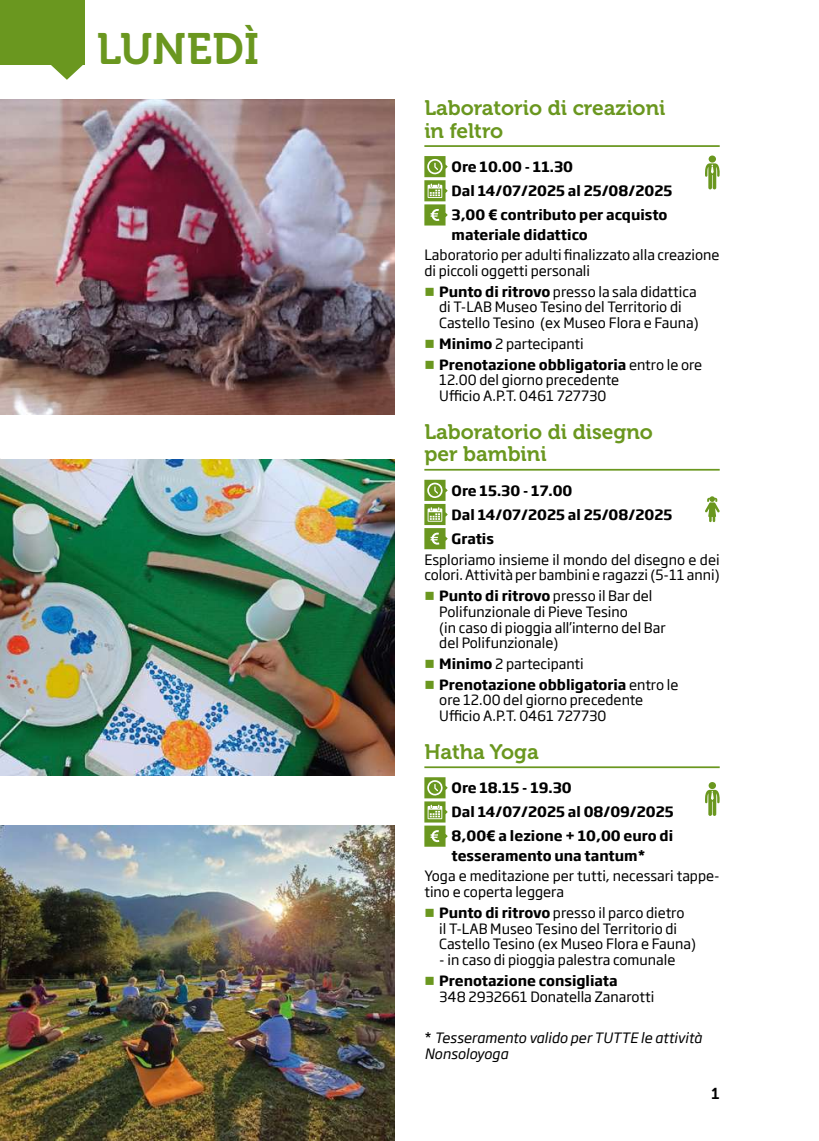
<style>
.page{position:relative;width:819px;height:1141px;background:#fff}
.page>*{position:absolute;margin:0;border:0;box-sizing:border-box;transform-origin:0 0}
.t1{font:43.75px "Museo 700";letter-spacing:.01em;color:#6a971f}
.t2{font:21px/22.8px "Museo 700";color:#6a971f}
.t3{font:15.75px "Museo 700";color:#000}
.t4{font:14px/15.8px "Soho Gothic Std";color:#000}
.t5{font:700 14px/24.2px "Soho Gothic Std";color:#000}
.t6{font:italic 14px/15.8px "Soho Gothic Std";color:#000}
.s1{color:#6a971f}
.s2{font-weight:700}
.s3{font-style:normal}
</style>
<div class="page">
<div style="left:0;top:0;width:85px;height:64px;background:#6a971f"></div>
<svg style="left:49px;top:64px;width:36px;height:16px"></svg>
<hr style="left:424px;top:145px;width:295px;height:2px;background:#6a971f">
<hr style="left:424px;top:469px;width:295px;height:2px;background:#6a971f">
<hr style="left:424px;top:766px;width:295px;height:2px;background:#6a971f">
<svg style="left:424px;top:156px;width:23px;height:70px"></svg>
<svg style="left:424px;top:480px;width:23px;height:69px"></svg>
<svg style="left:424px;top:777px;width:23px;height:70px"></svg>
<img style="left:0;top:459px;width:394px;height:316px">
<img style="left:0;top:825px;width:394px;height:316px">
<img style="left:0;top:99px;width:394px;height:316px">
<svg style="left:705px;top:156px;width:14px;height:33px"></svg>
<svg style="left:705px;top:782px;width:14px;height:34px"></svg>
<svg style="left:705px;top:496px;width:14px;height:26px"></svg>
<h1 class="t1" style="left:97px;top:25px;width:164px">LUNEDÌ</h1>
<h2 class="t2" style="left:424px;top:97px;width:242px">Laboratorio di creazioni in feltro</h2>
<p class="t5" style="left:451px;top:155px;width:222px">Ore 10.00 - 11.30<br>Dal 14/07/2025 al 25/08/2025<br>3,00 € contributo per acquisto</p>
<p class="t5" style="left:451px;top:222px;width:138px">materiale didattico</p>
<p class="t4" style="left:424px;top:247px;width:297px">Laboratorio per adulti finalizzato alla creazione di piccoli oggetti personali</p>
<p class="t4" style="left:439px;top:284px;width:261px;text-indent:-15px"><span class="s1">■</span> <span class="s2">Punto di ritrovo</span> presso la sala didattica di T-LAB Museo Tesino del Territorio di<br>Castello Tesino (ex Museo Flora e Fauna)</p>
<p class="t4" style="left:424px;top:336px;width:161px"><span class="s1">■</span> <span class="s2">Minimo</span> 2 partecipanti</p>
<p class="t4" style="left:439px;top:357px;width:264px;text-indent:-15px"><span class="s1">■</span> <span class="s2">Prenotazione obbligatoria</span> entro le ore<br>12.00 del giorno precedente<br>Ufficio A.P.T. 0461 727730</p>
<h2 class="t2" style="left:424px;top:420px;width:230px">Laboratorio di disegno per bambini</h2>
<p class="t5" style="left:451px;top:478px;width:222px">Ore 15.30 - 17.00<br>Dal 14/07/2025 al 25/08/2025<br>Gratis</p>
<p class="t4" style="left:424px;top:552px;width:297px">Esploriamo insieme il mondo del disegno e dei colori. Attività per bambini e ragazzi (5-11 anni)</p>
<p class="t4" style="left:439px;top:588px;width:228px;text-indent:-15px"><span class="s1">■</span> <span class="s2">Punto di ritrovo</span> presso il Bar del<br>Polifunzionale di Pieve Tesino<br>(in caso di pioggia all’interno del Bar del Polifunzionale)</p>
<p class="t4" style="left:424px;top:656px;width:161px"><span class="s1">■</span> <span class="s2">Minimo</span> 2 partecipanti</p>
<p class="t4" style="left:439px;top:677px;width:241px;text-indent:-15px"><span class="s1">■</span> <span class="s2">Prenotazione obbligatoria</span> entro le ore 12.00 del giorno precedente<br>Ufficio A.P.T. 0461 727730</p>
<h2 class="t2" style="left:424px;top:740px;width:116px">Hatha Yoga</h2>
<p class="t5" style="left:451px;top:776px;width:224px">Ore 18.15 - 19.30<br>Dal 14/07/2025 al 08/09/2025<br>8,00€ a lezione + 10,00 euro di</p>
<p class="t5" style="left:451px;top:843px;width:195px">tesseramento una tantum*</p>
<p class="t4" style="left:424px;top:869px;width:297px">Yoga e meditazione per tutti, necessari tappe&shy;tino e coperta leggera</p>
<p class="t4" style="left:439px;top:905px;width:258px;text-indent:-15px"><span class="s1">■</span> <span class="s2">Punto di ritrovo</span> presso il parco dietro<br>il T-LAB Museo Tesino del Territorio di<br>Castello Tesino (ex Museo Flora e Fauna)</p>
<p class="t4" style="left:439px;top:952px;width:238px">- in caso di pioggia palestra comunale</p>
<p class="t4" style="left:439px;top:973px;width:216px;text-indent:-15px"><span class="s1">■</span> <span class="s2">Prenotazione consigliata<br></span>348 2932661 Donatella Zanarotti</p>
<p class="t6" style="left:424px;top:1030px;width:279px"><span class="s3">*</span> Tesseramento valido per TUTTE le attività<br>Nonsoloyoga</p>
<p class="t3" style="left:711px;top:1085px;width:10px">1</p>
</div>
